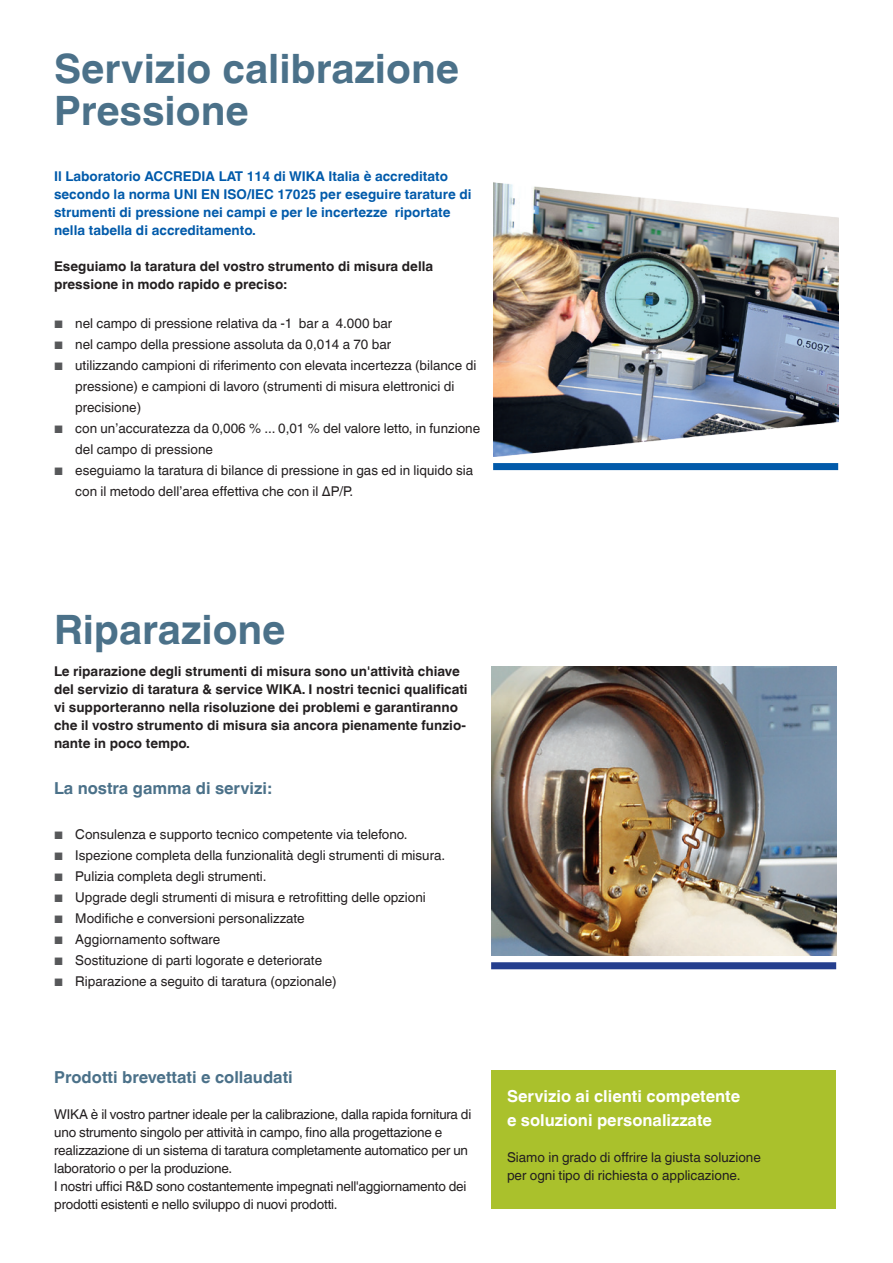
<style>
.page{position:relative;width:893px;height:1263px;background:#fff}
.page>*{position:absolute;margin:0;border:0;box-sizing:border-box;transform-origin:0 0}
.t1{font:700 40.5px/42px "Helvetica World";color:#4b7189}
.t2{font:700 16.5px "Helvetica World";color:#4b7189}
.t3{font:700 16.5px/24px "Helvetica World";color:#fff}
.t4{font:13.5px/18px "Helvetica World";color:#231f20}
.t5{font:700 13.5px/18px "Helvetica World";color:#231f20}
.t6{font:700 13.5px/18px "Helvetica World";color:#015aaa}
.s1{font-size:10.8px;color:#57585a}
</style>
<div class="page">
<img style="left:493px;top:182px;width:345px;height:274px">
<div style="left:493px;top:463px;width:345px;height:7px;background:#015aaa"></div>
<img style="left:491px;top:666px;width:345px;height:289px">
<div style="left:491px;top:962px;width:345px;height:7px;background:#253f8e"></div>
<div style="left:491px;top:1071px;width:345px;height:138px;background:#aac12c"></div>
<h1 class="t1" style="left:54px;top:48px;width:406px">Servizio calibrazione<br>Pressione</h1>
<p class="t6" style="left:54px;top:167px;width:419px">Il Laboratorio ACCREDIA LAT 114 di WIKA Italia è accreditato secondo la norma UNI EN ISO/IEC 17025 per eseguire tarature di strumenti di pressione nei campi e per le incertezze riportate nella tabella di accreditamento.</p>
<p class="t5" style="left:54px;top:257px;width:381px">Eseguiamo la taratura del vostro strumento di misura della pressione in modo rapido e preciso:</p>
<p class="t4" style="left:54px;top:314px;width:340px"><span class="s1">■</span> nel campo di pressione relativa da -1 bar a 4.000 bar</p>
<p class="t4" style="left:54px;top:335px;width:339px"><span class="s1">■</span> nel campo della pressione assoluta da 0,014 a 70 bar</p>
<p class="t4" style="left:75px;top:355px;width:403px;line-height:21px;text-indent:-21px"><span class="s1">■</span> utilizzando campioni di riferimento con elevata incertezza (bilance di pressione) e campioni di lavoro (strumenti di misura elettronici di precisione)</p>
<p class="t4" style="left:75px;top:418px;width:406px;line-height:21px;text-indent:-21px"><span class="s1">■</span> con un’accuratezza da 0,006 % ... 0,01 % del valore letto, in funzione del campo di pressione</p>
<p class="t4" style="left:75px;top:460px;width:399px;line-height:21px;text-indent:-21px"><span class="s1">■</span> eseguiamo la taratura di bilance di pressione in gas ed in liquido sia con il metodo dell’area effettiva che con il ΔP/P.</p>
<h1 class="t1" style="left:54px;top:609px;width:233px">Riparazione</h1>
<p class="t5" style="left:54px;top:662px;width:415px">Le riparazione degli strumenti di misura sono un'attività chiave del servizio di taratura &amp; service WIKA. I nostri tecnici qualificati vi supporteranno nella risoluzione dei problemi e garantiranno che il vostro strumento di misura sia ancora pienamente funzio&shy;nante in poco tempo.</p>
<p class="t2" style="left:54px;top:779px;width:219px">La nostra gamma di servizi:</p>
<p class="t4" style="left:54px;top:825px;width:355px"><span class="s1">■</span> Consulenza e supporto tecnico competente via telefono.</p>
<p class="t4" style="left:54px;top:846px;width:393px"><span class="s1">■</span> Ispezione completa della funzionalità degli strumenti di misura.</p>
<p class="t4" style="left:54px;top:867px;width:214px"><span class="s1">■</span> Pulizia completa degli strumenti.</p>
<p class="t4" style="left:54px;top:888px;width:373px"><span class="s1">■</span> Upgrade degli strumenti di misura e retrofitting delle opzioni</p>
<p class="t4" style="left:54px;top:909px;width:252px"><span class="s1">■</span> Modifiche e conversioni personalizzate</p>
<p class="t4" style="left:54px;top:930px;width:168px"><span class="s1">■</span> Aggiornamento software</p>
<p class="t4" style="left:54px;top:951px;width:270px"><span class="s1">■</span> Sostituzione di parti logorate e deteriorate</p>
<p class="t4" style="left:54px;top:972px;width:284px"><span class="s1">■</span> Riparazione a seguito di taratura (opzionale)</p>
<p class="t2" style="left:54px;top:1067px;width:240px">Prodotti brevettati e collaudati</p>
<p class="t4" style="left:54px;top:1105px;width:419px">WIKA è il vostro partner ideale per la calibrazione, dalla rapida fornitura di uno strumento singolo per attività in campo, fino alla progettazione e realizzazione di un sistema di taratura completamente automatico per un laboratorio o per la produzione.<br>I nostri uffici R&amp;D sono costantemente impegnati nell'aggiornamento dei prodotti esistenti e nello sviluppo di nuovi prodotti.</p>
<p class="t3" style="left:507px;top:1084px;width:235px">Servizio ai clienti competente e soluzioni personalizzate</p>
<p class="t4" style="left:507px;top:1148px;width:255px">Siamo in grado di offrire la giusta soluzione per ogni tipo di richiesta o applicazione.</p>
</div>
